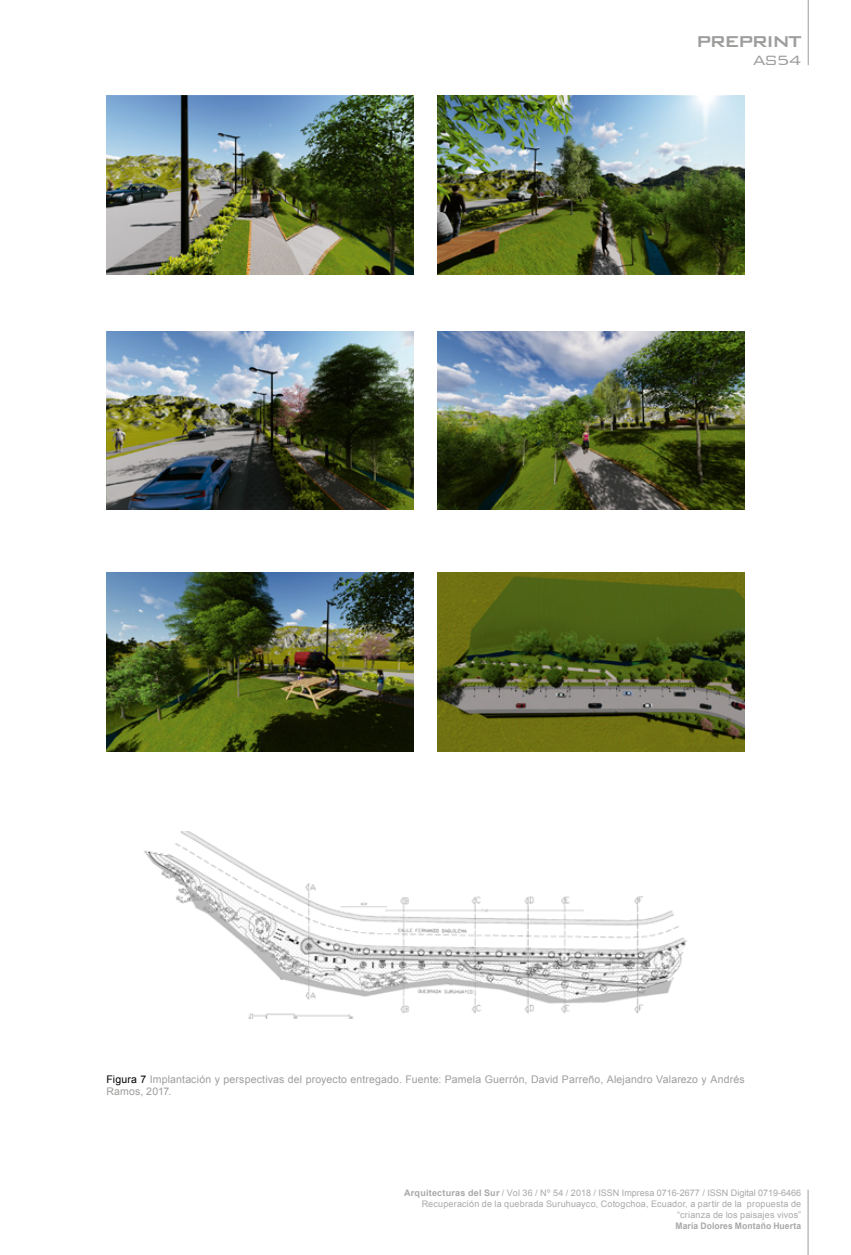
<style>
.page{position:relative;width:851px;height:1255px;background:#fff}
.page>*{position:absolute;margin:0;border:0;box-sizing:border-box;transform-origin:0 0}
.t1{font:500 21px "Bank Gothic BT";letter-spacing:-.1em;color:#9d9d9c}
.t2{font:300 18px "Bank Gothic BT";color:#9d9d9c}
.t3{font:10.5px/12px "Arial";letter-spacing:.015em;color:#9d9d9c}
.t4{font:9px/10.8px "Arial";letter-spacing:.02em;color:#a8a8a7;text-align:right}
.t5{font:700 9px "Arial";letter-spacing:.01em;color:#a8a8a7;scale:.95 1}
.s1{color:#000}
.s2{font-weight:700}
</style>
<div class="page">
<hr style="left:807px;top:1189px;width:1px;height:65px;background:#9d9d9c">
<hr style="left:807px;top:0;width:1px;height:65px;background:#9d9d9c">
<img style="left:106px;top:96px;width:307px;height:178px">
<img style="left:437px;top:96px;width:307px;height:178px">
<img style="left:106px;top:331px;width:307px;height:178px">
<img style="left:437px;top:331px;width:307px;height:178px">
<img style="left:106px;top:573px;width:307px;height:178px">
<img style="left:437px;top:573px;width:307px;height:178px">
<img style="left:144px;top:831px;width:543px;height:187px">
<h1 class="t1" style="left:695px;top:30px;width:107px">PREPRINT</h1>
<h2 class="t2" style="left:752px;top:51px;width:50px">AS54</h2>
<p class="t3" style="left:106px;top:1073px;width:639px"><span class="s1">Figura 7</span> Implantación y perspectivas del proyecto entregado. Fuente: Pamela Guerrón, David Parreño, Alejandro Valarezo y Andrés<br>Ramos, 2017.</p>
<p class="t4" style="left:404px;top:1187px;width:398px"><span class="s2">Arquitecturas del Sur</span> / Vol 36 / Nº 54 / 2018 / ISSN Impresa 0716-2677 / ISSN Digital 0719-6466<br>Recuperación de la quebrada Suruhuayco, Cotogchoa, Ecuador, a partir de la propuesta de “crianza de los paisajes vivos”</p>
<p class="t5" style="left:675px;top:1219px;width:134px">María Dolores Montaño Huerta</p>
</div>
